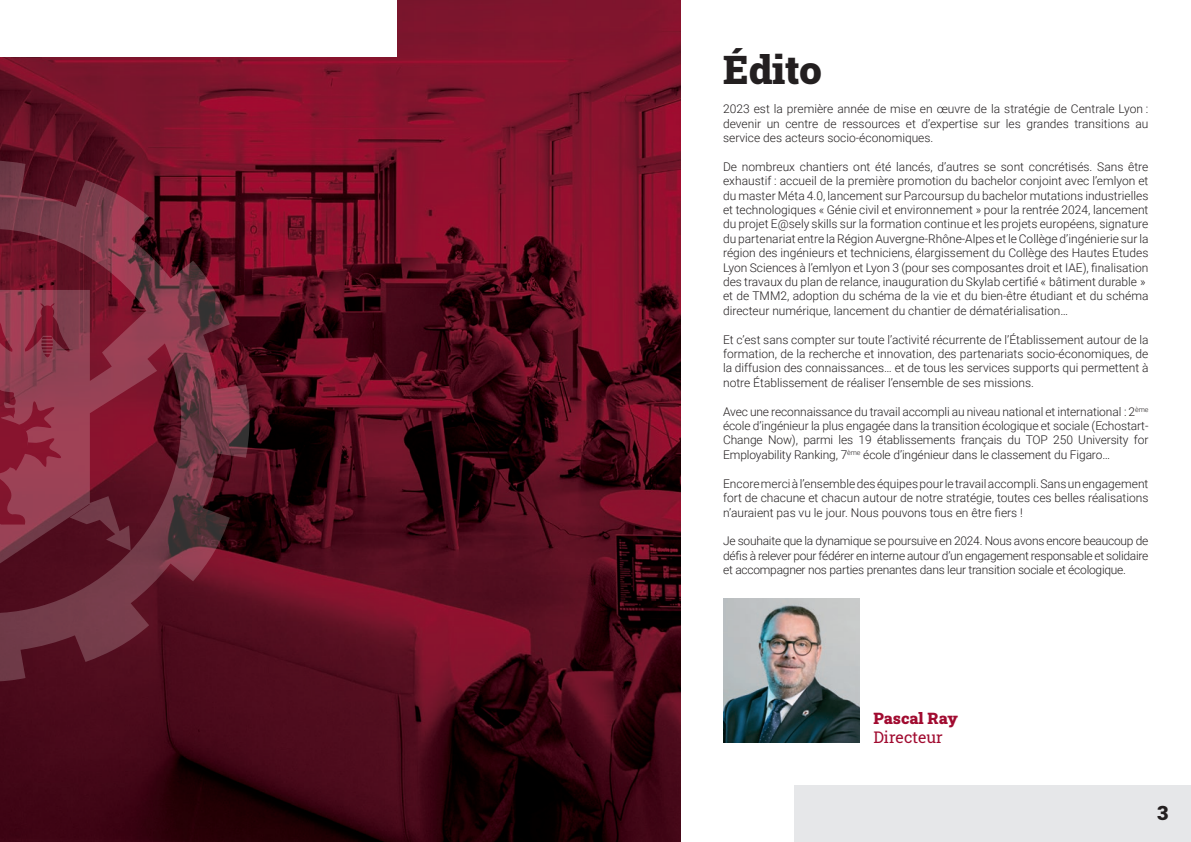
<style>
.page{position:relative;width:1191px;height:842px;background:#fff}
.page>*{position:absolute;margin:0;border:0;box-sizing:border-box;transform-origin:0 0}
.t1{font:900 40px "Roboto Slab";color:#231f20}
.t2{font:900 20px "Roboto Slab";color:#231f20}
.t3{font:900 16px "Roboto Slab";color:#a10b30}
.t4{font:16px "Roboto Slab";color:#a10b30}
.t5{font:300 12px/14.4px "Roboto";color:#231f20;text-align:justify}
</style>
<div class="page">
<img style="left:0;top:0;width:680px;height:842px">
<img style="left:723px;top:598px;width:136px;height:145px">
<div style="left:0;top:0;width:397px;height:57px;background:#fff"></div>
<div style="left:794px;top:785px;width:397px;height:57px;background:#e6e7e9"></div>
<svg style="left:0;top:160px;width:250px;height:522px"></svg>
<h1 class="t1" style="left:723px;top:43px;width:100px">Édito</h1>
<p class="t5" style="left:723px;top:101px;width:427px">2023 est la première année de mise en œuvre de la stratégie de Centrale Lyon : devenir un centre de ressources et d’expertise sur les grandes transitions au service des acteurs socio-économiques.</p>
<p class="t5" style="left:723px;top:159px;width:427px;text-align:left">De nombreux chantiers ont été lancés, d’autres se sont concrétisés. Sans être exhaustif : accueil de la première promotion du bachelor conjoint avec l’emlyon et du master Méta 4.0, lancement sur Parcoursup du bachelor mutations industrielles et technologiques « Génie civil et environnement » pour la rentrée 2024, lancement du projet E@sely skills sur la formation continue et les projets européens, signature du partenariat entre la Région Auvergne-Rhône-Alpes et le Collège d’ingénierie sur la région des ingénieurs et techniciens, élargissement du Collège des Hautes Etudes Lyon Sciences à l’emlyon et Lyon 3 (pour ses composantes droit et IAE), finalisation des travaux du plan de relance, inauguration du Skylab certifié « bâtiment durable » et de TMM2, adoption du schéma de la vie et du bien-être étudiant et du schéma directeur numérique, lancement du chantier de dématérialisation…</p>
<p class="t5" style="left:723px;top:332px;width:427px">Et c’est sans compter sur toute l’activité récurrente de l’Établissement autour de la formation, de la recherche et innovation, des partenariats socio-économiques, de la diffusion des connaissances… et de tous les services supports qui permettent à notre Établissement de réaliser l’ensemble de ses missions.</p>
<p class="t5" style="left:723px;top:404px;width:427px">Avec une reconnaissance du travail accompli au niveau national et international : 2<sup>ème </sup>école d’ingénieur la plus engagée dans la transition écologique et sociale (Echostart-Change Now), parmi les 19 établissements français du TOP 250 University for Employability Ranking, 7<sup>ème</sup> école d’ingénieur dans le classement du Figaro…</p>
<p class="t5" style="left:723px;top:476px;width:427px">Encore merci à l’ensemble des équipes pour le travail accompli. Sans un engagement fort de chacune et chacun autour de notre stratégie, toutes ces belles réalisations n’auraient pas vu le jour. Nous pouvons tous en être fiers !</p>
<p class="t5" style="left:723px;top:533px;width:427px">Je souhaite que la dynamique se poursuive en 2024. Nous avons encore beaucoup de défis à relever pour fédérer en interne autour d’un engagement responsable et solidaire et accompagner nos parties prenantes dans leur transition sociale et écologique.</p>
<h3 class="t3" style="left:873px;top:707px;width:86px">Pascal Ray</h3>
<h3 class="t4" style="left:873px;top:726px;width:71px">Directeur</h3>
<h2 class="t2" style="left:1157px;top:799px;width:12px">3</h2>
</div>
